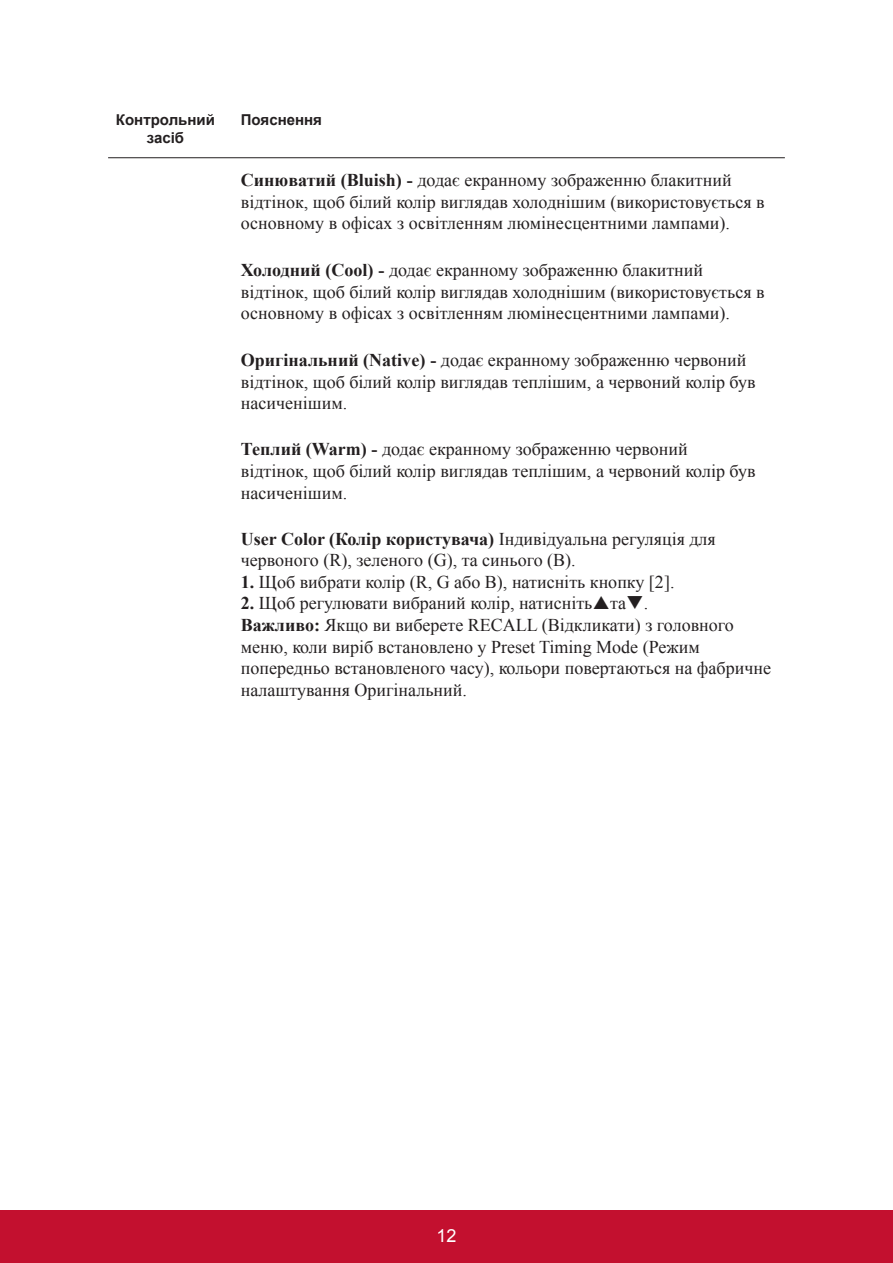
<style>
.page{position:relative;width:893px;height:1263px;background:#fff}
.page>*{position:absolute;margin:0;border:0;box-sizing:border-box;transform-origin:0 0}
.t1{font:18px/21.6px "Times New Roman";color:#231f20}
.t2{font:18px "Arial";color:#fff}
.t3{font:700 15px/18px "Arial";color:#231f20;text-align:center}
.s1{font-weight:700}
</style>
<div class="page">
<div style="left:0;top:1210px;width:892px;height:53px;background:#c3102f"></div>
<hr style="left:108px;top:157px;width:676px;height:1px;background:#231f20">
<p class="t3" style="left:116px;top:111px;width:100px">Контрольний засіб</p>
<p class="t3" style="left:241px;top:111px;width:83px">Пояснення</p>
<p class="t1" style="left:241px;top:169px;width:525px"><span class="s1">Синюватий (Bluish) -</span> додає екранному зображенню блакитний відтінок, щоб білий колір виглядав холоднішим (використовується в основному в офісах з освітленням люмінесцентними лампами).</p>
<p class="t1" style="left:241px;top:259px;width:525px"><span class="s1">Холодний (Cool) -</span> додає екранному зображенню блакитний відтінок, щоб білий колір виглядав холоднішим (використовується в основному в офісах з освітленням люмінесцентними лампами).</p>
<p class="t1" style="left:241px;top:349px;width:516px"><span class="s1">Оригінальний (Native) -</span> додає екранному зображенню червоний відтінок, щоб білий колір виглядав теплішим, а червоний колір був насиченішим.</p>
<p class="t1" style="left:241px;top:438px;width:516px"><span class="s1">Теплий (Warm) -</span> додає екранному зображенню червоний відтінок, щоб білий колір виглядав теплішим, а червоний колір був насиченішим.</p>
<p class="t1" style="left:241px;top:527px;width:476px"><span class="s1">User Color (Колір користувача)</span> Індивідуальна регуляція для червоного (R), зеленого (G), та синього (В).</p>
<p class="t1" style="left:241px;top:571px;width:435px"><span class="s1">1.</span> Щоб вибрати колір (R, G або B), натисніть кнопку [2].</p>
<p class="t1" style="left:241px;top:592px;width:531px"><span class="s1">2.</span> Щоб регулювати вибраний колір, натисніть та❑.<br><span class="s1">Важливо:</span> Якщо ви виберете RECALL (Відкликати) з головного меню, коли виріб встановлено у Preset Timing Mode (Режим попередньо встановленого часу), кольори повертаються на фабричне налаштування Оригінальний.</p>
<p class="t2" style="left:436px;top:1223px;width:22px">12</p>
</div>
